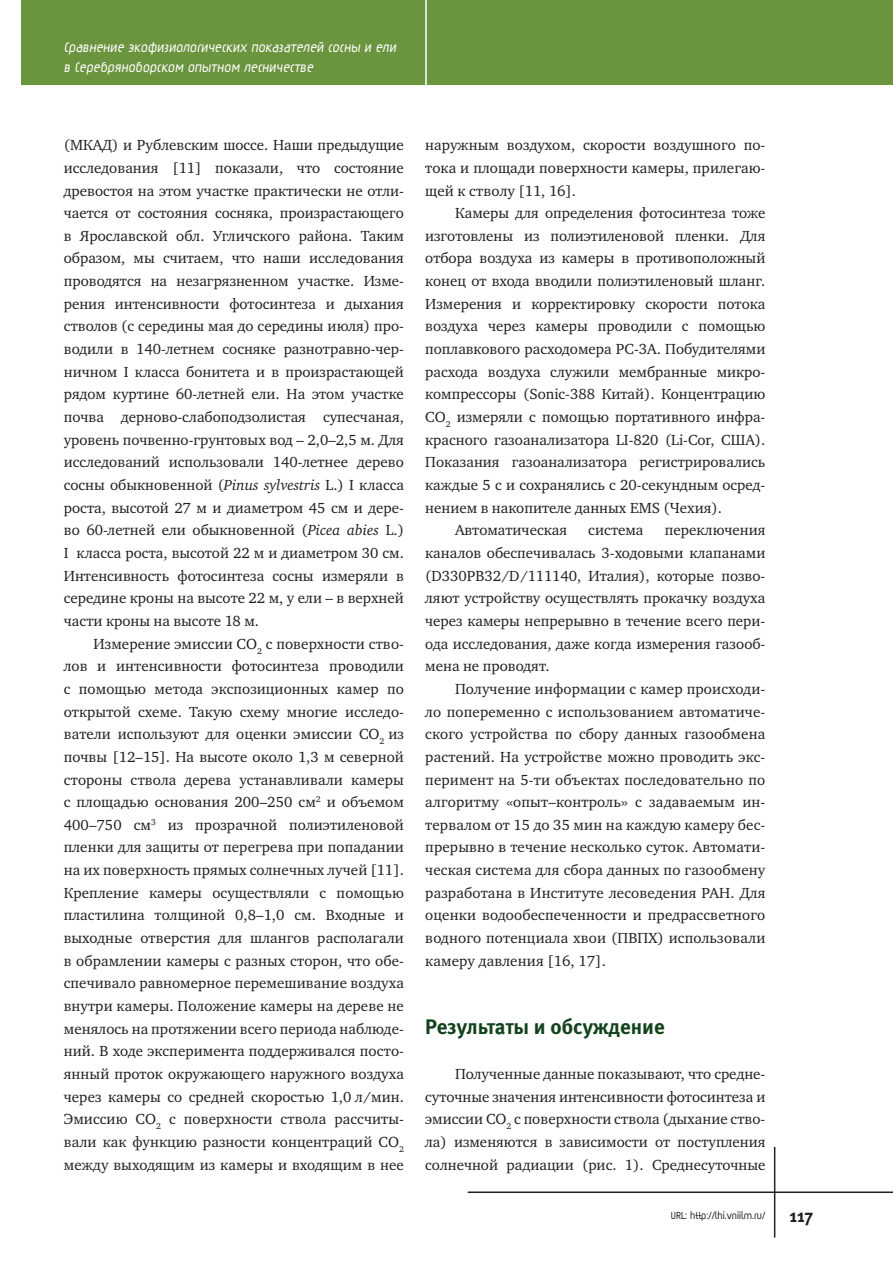
<style>
.page{position:relative;width:893px;height:1263px;background:#fff}
.page>*{position:absolute;margin:0;border:0;box-sizing:border-box;transform-origin:0 0}
.Zag_2{font:21px "Meta Bold LFC";color:#13431d}
.t1{font:18px "Meta Bold C";color:#231f20}
.t2{font:700 16.5px/19.8px "Magic C";color:#fff}
.Text{font:15px/22.6px "Charter C";color:#231f20;text-align:justify}
.t3{font:700 12px "Magic C";color:#231f20}
.s1{font-style:italic}
</style>
<div class="page">
<div style="left:21px;top:0;width:872px;height:85px;background:#6b943e"></div>
<hr style="left:425px;top:0;width:2px;height:85px;background:#fff">
<hr style="left:468px;top:1191px;width:425px;height:2px;background:#231f20">
<hr style="left:774px;top:1147px;width:1px;height:90px;background:#231f20">
<p class="t2" style="left:64px;top:39px;width:336px">Сравнение экофизиологических показателей сосны и ели в Серебряноборском опытном лесничестве</p>
<p class="Text" style="left:64px;top:134px;width:342px">(МКАД) и Рублевским шоссе. Наши предыдущие исследования [11] показали, что состояние древостоя на этом участке практически не отли&shy;чается от состояния сосняка, произрастающего в Ярославской обл. Угличского района. Таким образом, мы считаем, что наши исследования проводятся на незагрязненном участке. Изме&shy;рения интенсивности фотосинтеза и дыхания стволов (с середины мая до середины июля) про&shy;водили в 140-летнем сосняке разнотравно-чер&shy;ничном I класса бонитета и в произрастающей рядом куртине 60-летней ели. На этом участке почва дерново-слабоподзолистая супесчаная, уровень почвенно-грунтовых вод – 2,0–2,5 м. Для исследований использовали 140-летнее дерево сосны обыкновенной (<span class="s1">Pinus sylvestris</span> L.) I класса роста, высотой 27 м и диаметром 45 см и дере&shy;во 60-летней ели обыкновенной (<span class="s1">Picea abies</span> L.)<br>I класса роста, высотой 22 м и диаметром 30 см.<br>Интенсивность фотосинтеза сосны измеряли в середине кроны на высоте 22 м, у ели – в верхней части кроны на высоте 18 м.</p>
<p class="Text" style="left:64px;top:632px;width:342px;text-indent:30px">Измерение эмиссии СО<sub>2</sub> с поверхности ство&shy;лов и интенсивности фотосинтеза проводили с помощью метода экспозиционных камер по открытой схеме. Такую схему многие исследо&shy;ватели используют для оценки эмиссии СО<sub>2</sub> из почвы [12–15]. На высоте около 1,3 м северной стороны ствола дерева устанавливали камеры с площадью основания 200–250 см<sup>2</sup> и объемом 400–750 см<sup>3</sup> из прозрачной полиэтиленовой пленки для защиты от перегрева при попадании на их поверхность прямых солнечных лучей [11].<br>Крепление камеры осуществляли с помощью пластилина толщиной 0,8–1,0 см. Входные и выходные отверстия для шлангов располагали в обрамлении камеры с разных сторон, что обе&shy;спечивало равномерное перемешивание воздуха внутри камеры. Положение камеры на дереве не менялось на протяжении всего периода наблюде&shy;ний. В ходе эксперимента поддерживался посто&shy;янный проток окружающего наружного воздуха через камеры со средней скоростью 1,0 л/мин.<br>Эмиссию СО<sub>2</sub> с поверхности ствола рассчиты&shy;вали как функцию разности концентраций СО<sub>2 </sub>между выходящим из камеры и входящим в нее</p>
<p class="Text" style="left:425px;top:134px;width:342px">наружным воздухом, скорости воздушного по&shy;тока и площади поверхности камеры, прилегаю&shy;щей к стволу [11, 16].</p>
<p class="Text" style="left:425px;top:202px;width:342px;text-indent:30px">Камеры для определения фотосинтеза тоже изготовлены из полиэтиленовой пленки. Для отбора воздуха из камеры в противоположный конец от входа вводили полиэтиленовый шланг.<br>Измерения и корректировку скорости потока воздуха через камеры проводили с помощью поплавкового расходомера РС-3А. Побудителями расхода воздуха служили мембранные микро&shy;компрессоры (Sonic-388 Китай). Концентрацию СО<sub>2</sub> измеряли с помощью портативного инфра&shy;красного газоанализатора LI-820 (Li-Cor, США).<br>Показания газоанализатора регистрировались каждые 5 с и сохранялись с 20-секундным осред&shy;нением в накопителе данных EMS (Чехия).</p>
<p class="Text" style="left:455px;top:519px;width:114px">Автоматическая</p>
<p class="Text" style="left:588px;top:519px;width:57px">система</p>
<p class="Text" style="left:425px;top:519px;width:342px;text-indent:240px">переключения каналов обеспечивалась 3-ходовыми клапанами (D330PB32/D/111140, Италия), которые позво&shy;ляют устройству осуществлять прокачку воздуха через камеры непрерывно в течение всего пери&shy;ода исследования, даже когда измерения газооб&shy;мена не проводят.</p>
<p class="Text" style="left:425px;top:678px;width:342px;text-indent:30px">Получение информации с камер происходи&shy;ло попеременно с использованием автоматиче&shy;ского устройства по сбору данных газообмена растений. На устройстве можно проводить экс&shy;перимент на 5-ти объектах последовательно по алгоритму «опыт–контроль» с задаваемым ин&shy;тервалом от 15 до 35 мин на каждую камеру бес&shy;прерывно в течение несколько суток. Автомати&shy;ческая система для сбора данных по газообмену разработана в Институте лесоведения РАН. Для оценки водообеспеченности и предрассветного водного потенциала хвои (ПВПХ) использовали камеру давления [16, 17].</p>
<p class="Zag_2" style="left:425px;top:1014px;width:241px">Результаты и обсуждение</p>
<p class="Text" style="left:425px;top:1063px;width:342px;text-indent:30px">Полученные данные показывают, что средне&shy;суточные значения интенсивности фотосинтеза и эмиссии СО<sub>2</sub> с поверхности ствола (дыхание ство&shy;ла) изменяются в зависимости от поступления солнечной радиации (рис. 1). Среднесуточные</p>
<p class="t3" style="left:671px;top:1210px;width:96px">URL: http://lhi.vniilm.ru/</p>
<p class="t1" style="left:790px;top:1205px;width:25px">117</p>
</div>
